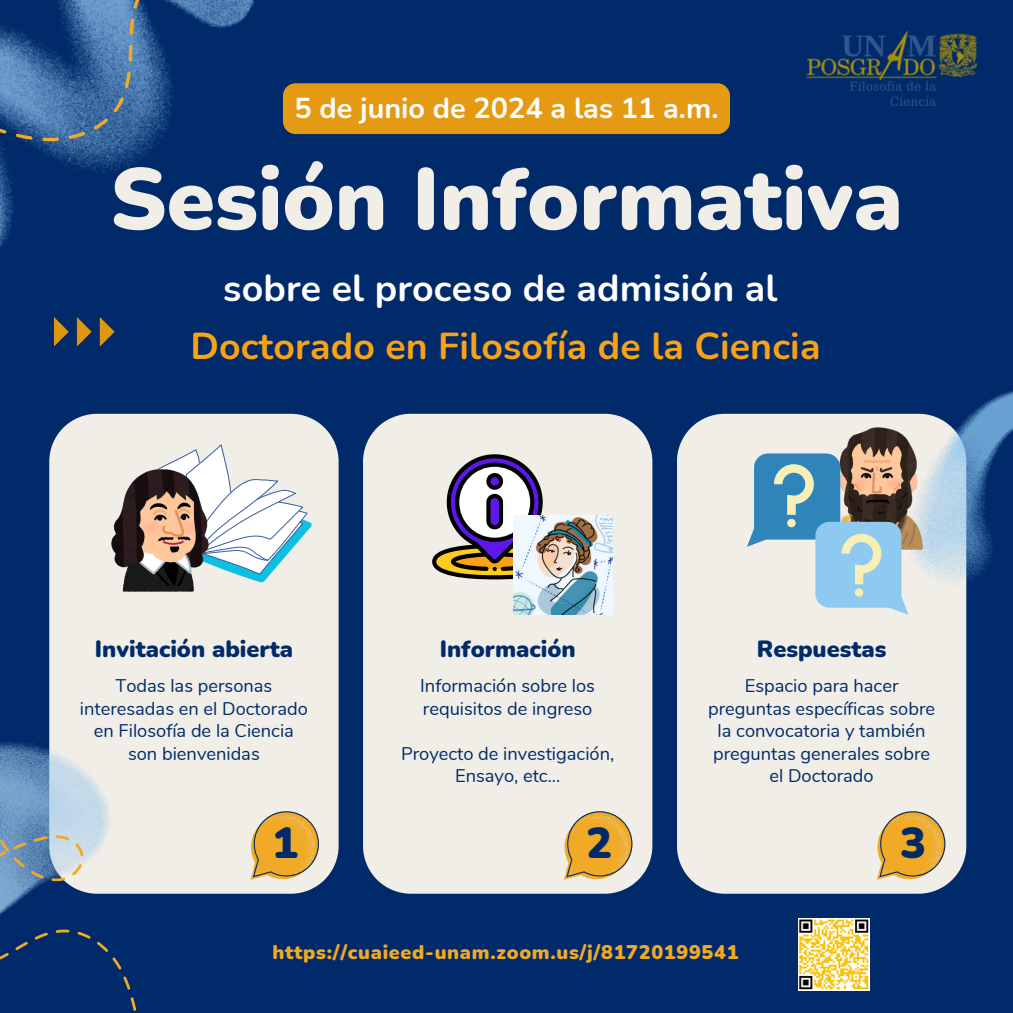
<style>
.page{position:relative;width:1013px;height:1013px;background:#fff}
.page>*{position:absolute;margin:0;border:0;box-sizing:border-box;transform-origin:0 0}
.t1{font:900 86.88px "Nunito";color:#f1eee7}
.t2{font:900 43.38px "Nunito";color:#002a69}
.t3{font:700 37.5px/58.1px "Nunito";letter-spacing:.005em;color:#f9a215;text-align:center}
.t4{font:700 28.75px "Nunito";color:#fff}
.t5{font:900 23.5px "Nunito";color:#002a69}
.t6{font:900 19.75px "Nunito";letter-spacing:.035em;color:#f1aa25}
.t7{font:18.25px/22.5px "Nunito";color:#002a69;text-align:center}
.s1{color:#fff}
</style>
<div class="page">
<div style="left:0;top:0;width:1012px;height:1012px;background:#002a69"></div>
<div style="left:49px;top:414px;width:289px;height:479px;background:#f1eee7"></div>
<div style="left:363px;top:414px;width:289px;height:479px;background:#f1eee7"></div>
<div style="left:677px;top:414px;width:289px;height:479px;background:#f1eee7"></div>
<img style="left:908px;top:391px;width:104px;height:196px">
<img style="left:0;top:0;width:254px;height:247px">
<svg style="left:243px;top:809px;width:77px;height:75px;background:#e6bd6f"></svg>
<svg style="left:557px;top:809px;width:76px;height:75px;background:#e6bc6e"></svg>
<svg style="left:869px;top:809px;width:77px;height:75px;background:#e6bd6f"></svg>
<img style="left:0;top:741px;width:111px;height:68px">
<svg style="left:54px;top:317px;width:60px;height:29px"></svg>
<svg style="left:0;top:0;width:231px;height:208px"></svg>
<svg style="left:0;top:809px;width:179px;height:202px"></svg>
<img style="left:798px;top:918px;width:71px;height:72px">
<img style="left:806px;top:31px;width:170px;height:74px">
<svg style="left:115px;top:444px;width:197px;height:138px;background:#deeaec"></svg>
<img style="left:111px;top:470px;width:98px;height:121px">
<img style="left:834px;top:428px;width:88px;height:121px">
<svg style="left:747px;top:453px;width:161px;height:162px;background:#98b3c0"></svg>
<div style="left:787px;top:519px;width:8px;height:8px;background:#f9eeb6;border-radius:50%"></div>
<svg style="left:432px;top:454px;width:125px;height:125px;background:#a5979f"></svg>
<img style="left:514px;top:515px;width:98px;height:99px">
<div style="left:283px;top:83px;width:447px;height:51px;background:#e49b13;border-radius:13px"></div>
<p class="t4" style="left:294px;top:88px;width:425px">5 de junio de 2024 a las 11 a.m.</p>
<p class="t1" style="left:110px;top:141px;width:794px">Sesión Informativa</p>
<p class="t3" style="left:190px;top:260px;width:631px"><span class="s1">sobre el proceso de admisión al<br></span>Doctorado en Filosofía de la Ciencia</p>
<p class="t5" style="left:95px;top:633px;width:200px">Invitación abierta</p>
<p class="t5" style="left:440px;top:633px;width:138px">Información</p>
<p class="t5" style="left:756px;top:633px;width:131px">Respuestas</p>
<p class="t7" style="left:708px;top:675px;width:228px">Espacio para hacer preguntas específicas sobre la convocatoria y también preguntas generales sobre el Doctorado</p>
<p class="t7" style="left:420px;top:675px;width:176px;text-align:left">Información sobre los requisitos de ingreso</p>
<h4 class="t7" style="left:401px;top:742px;width:215px">Proyecto de investigación,<br>Ensayo, etc...</h4>
<p class="t7" style="left:80px;top:675px;width:229px">Todas las personas interesadas en el Doctorado en Filosofía de la Ciencia son bienvenidas</p>
<p class="t2" style="left:272px;top:814px;width:28px">1</p>
<p class="t2" style="left:586px;top:814px;width:28px">2</p>
<h4 class="t2" style="left:900px;top:814px;width:28px">3</h4>
<p class="t6" style="left:272px;top:939px;width:467px">https://cuaieed-unam.zoom.us/j/81720199541</p>
</div>
